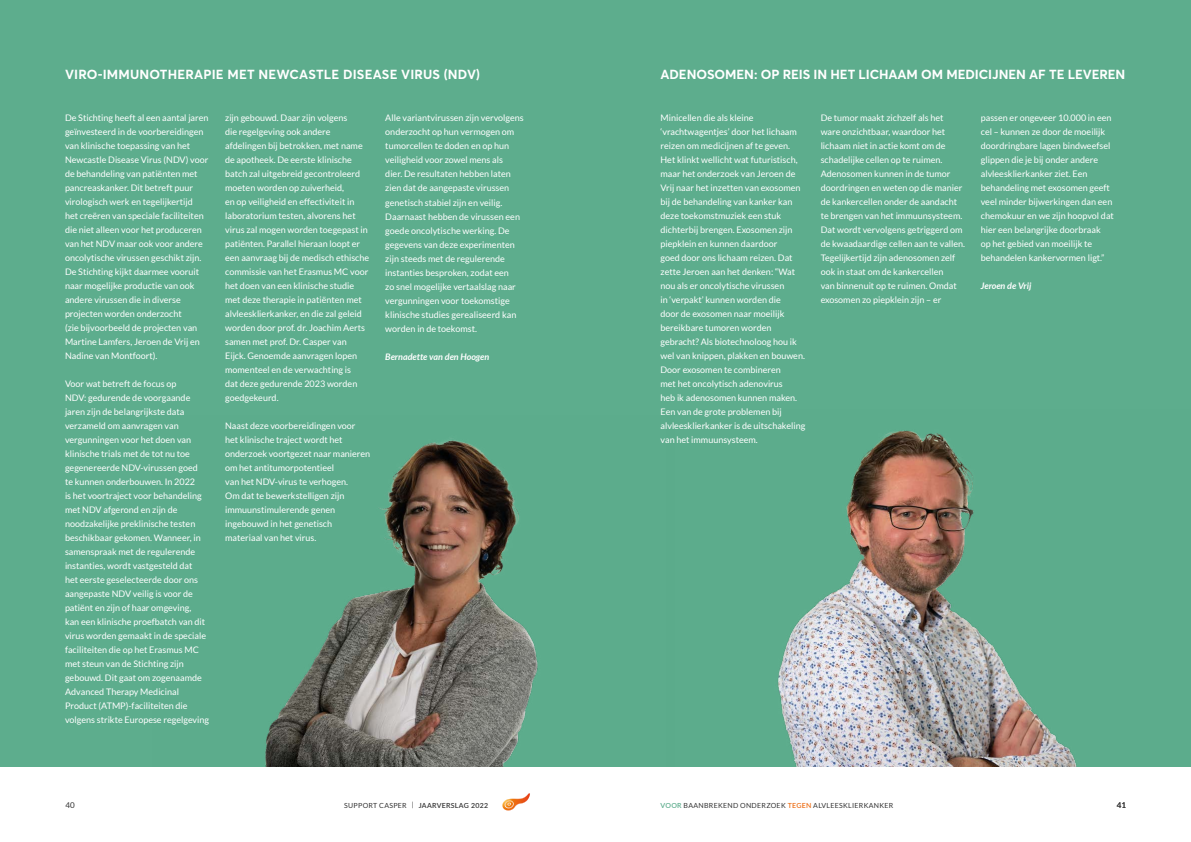
<style>
.page{position:relative;width:1191px;height:842px;background:#fff}
.page>*{position:absolute;margin:0;border:0;box-sizing:border-box;transform-origin:0 0}
.t1{font:700 13px "Averta";letter-spacing:-.005em;color:#fff}
.t2{font:700 13px "Averta";letter-spacing:.015em;color:#fff}
.t3{font:9px/14px "Lato";color:#fff}
.t4{font:italic 700 9px "Lato";color:#fff}
.t5{font:8px "Lato";color:#333}
.t6{font:7px "Lato";letter-spacing:.04em;color:#333}
.t7{font:600 7px "Lato";letter-spacing:.04em;color:#333}
.s1{font-weight:400}
.s2{font-weight:600;color:#5dad8d}
.s3{font-weight:600;color:#ed6e16}
</style>
<div class="page">
<svg style="left:502px;top:793px;width:28px;height:17px"></svg>
<div style="left:595px;top:0;width:596px;height:767px;background:#5dad8d"></div>
<div style="left:0;top:0;width:595px;height:767px;background:#5dad8d"></div>
<img style="left:778px;top:430px;width:299px;height:337px">
<img style="left:265px;top:440px;width:273px;height:327px">
<h1 class="t2" style="left:65px;top:66px;width:416px">VIRO-IMMUNOTHERAPIE MET NEWCASTLE DISEASE VIRUS (NDV)</h1>
<h1 class="t1" style="left:660px;top:66px;width:466px">ADENOSOMEN: OP REIS IN HET LICHAAM OM MEDICIJNEN AF TE LEVEREN</h1>
<p class="t3" style="left:65px;top:111px;width:145px">De Stichting heeft al een aantal jaren geïnvesteerd in de voorbereidingen van klinische toepassing van het Newcastle Disease Virus (NDV) voor de behandeling van patiënten met pancreaskanker. Dit betreft puur virologisch werk en tegelijkertijd<br>het creëren van speciale faciliteiten die niet alleen voor het produceren van het NDV maar ook voor andere oncolytische virussen geschikt zijn.<br>De Stichting kijkt daarmee vooruit naar mogelijke productie van ook andere virussen die in diverse projecten worden onderzocht<br>(zie bijvoorbeeld de projecten van Martine Lamfers, Jeroen de Vrij en Nadine van Montfoort).</p>
<p class="t3" style="left:65px;top:377px;width:146px">Voor wat betreft de focus op<br>NDV: gedurende de voorgaande jaren zijn de belangrijkste data verzameld om aanvragen van vergunningen voor het doen van klinische trials met de tot nu toe gegenereerde NDV-virussen goed<br>te kunnen onderbouwen. In 2022<br>is het voortraject voor behandeling met NDV afgerond en zijn de noodzakelijke preklinische testen beschikbaar gekomen. Wanneer, in samenspraak met de regulerende instanties, wordt vastgesteld dat<br>het eerste geselecteerde door ons aangepaste NDV veilig is voor de patiënt en zijn of haar omgeving,<br>kan een klinische proefbatch van dit virus worden gemaakt in de speciale faciliteiten die op het Erasmus MC met steun van de Stichting zijn gebouwd. Dit gaat om zogenaamde<br>Advanced Therapy Medicinal<br>Product (ATMP)-faciliteiten die volgens strikte Europese regelgeving</p>
<p class="t3" style="left:225px;top:111px;width:146px">zijn gebouwd. Daar zijn volgens<br>die regelgeving ook andere afdelingen bij betrokken, met name de apotheek. De eerste klinische batch zal uitgebreid gecontroleerd moeten worden op zuiverheid,<br>en op veiligheid en effectiviteit in laboratorium testen, alvorens het virus zal mogen worden toegepast in patiënten. Parallel hieraan loopt er een aanvraag bij de medisch ethische commissie van het Erasmus MC voor het doen van een klinische studie met deze therapie in patiënten met alvleesklierkanker, en die zal geleid worden door prof. dr. Joachim Aerts samen met prof. Dr. Casper van<br>Eijck. Genoemde aanvragen lopen momenteel en de verwachting is<br>dat deze gedurende 2023 worden goedgekeurd.</p>
<p class="t3" style="left:225px;top:419px;width:147px">Naast deze voorbereidingen voor het klinische traject wordt het onderzoek voortgezet naar manieren om het antitumorpotentieel<br>van het NDV-virus te verhogen.<br>Om dat te bewerkstelligen zijn immuunstimulerende genen ingebouwd in het genetisch materiaal van het virus.</p>
<p class="t3" style="left:385px;top:111px;width:140px">Alle variantvirussen zijn vervolgens onderzocht op hun vermogen om tumorcellen te doden en op hun veiligheid voor zowel mens als<br>dier. De resultaten hebben laten zien dat de aangepaste virussen genetisch stabiel zijn en veilig.<br>Daarnaast hebben de virussen een goede oncolytische werking. De gegevens van deze experimenten zijn steeds met de regulerende instanties besproken, zodat een<br>zo snel mogelijke vertaalslag naar vergunningen voor toekomstige klinische studies gerealiseerd kan worden in de toekomst.</p>
<p class="t4" style="left:385px;top:351px;width:106px">Bernadette van den Hoogen</p>
<p class="t3" style="left:660px;top:111px;width:146px">Minicellen die als kleine ‘vrachtwagentjes’ door het lichaam reizen om medicijnen af te geven.<br>Het klinkt wellicht wat futuristisch, maar het onderzoek van Jeroen de<br>Vrij naar het inzetten van exosomen bij de behandeling van kanker kan deze toekomstmuziek een stuk dichterbij brengen. Exosomen zijn piepklein en kunnen daardoor<br>goed door ons lichaam reizen. Dat zette Jeroen aan het denken: “Wat nou als er oncolytische virussen<br>in ‘verpakt’ kunnen worden die<br>door de exosomen naar moeilijk bereikbare tumoren worden gebracht? Als biotechnoloog hou ik wel van knippen, plakken en bouwen.<br>Door exosomen te combineren<br>met het oncolytisch adenovirus<br>heb ik adenosomen kunnen maken.<br>Een van de grote problemen bij alvleesklierkanker is de uitschakeling van het immuunsysteem.</p>
<p class="t3" style="left:820px;top:111px;width:146px">De tumor maakt zichzelf als het ware onzichtbaar, waardoor het lichaam niet in actie komt om de schadelijke cellen op te ruimen.<br>Adenosomen kunnen in de tumor doordringen en weten op die manier de kankercellen onder de aandacht te brengen van het immuunsysteem.<br>Dat wordt vervolgens getriggerd om de kwaadaardige cellen aan te vallen.<br>Tegelijkertijd zijn adenosomen zelf ook in staat om de kankercellen<br>van binnenuit op te ruimen. Omdat exosomen zo piepklein zijn – er</p>
<p class="t3" style="left:980px;top:111px;width:135px">passen er ongeveer 10.000 in een cel – kunnen ze door de moeilijk doordringbare lagen bindweefsel glippen die je bij onder andere alvleesklierkanker ziet. Een behandeling met exosomen geeft veel minder bijwerkingen dan een chemokuur en we zijn hoopvol dat hier een belangrijke doorbraak<br>op het gebied van moeilijk te behandelen kankervormen ligt.”</p>
<p class="t4" style="left:980px;top:281px;width:52px">Jeroen de Vrij</p>
<p class="t5" style="left:65px;top:801px;width:11px">40</p>
<p class="t7" style="left:344px;top:801px;width:145px"><span class="s1">SUPPORT CASPER |</span> JAARVERSLAG 2022</p>
<p class="t6" style="left:660px;top:802px;width:234px"><span class="s2">VOOR</span> BAANBREKEND ONDERZOEK <span class="s3">TEGEN</span> ALVLEESKLIERKANKER</p>
<p class="t5" style="left:1116px;top:801px;width:11px">41</p>
</div>
